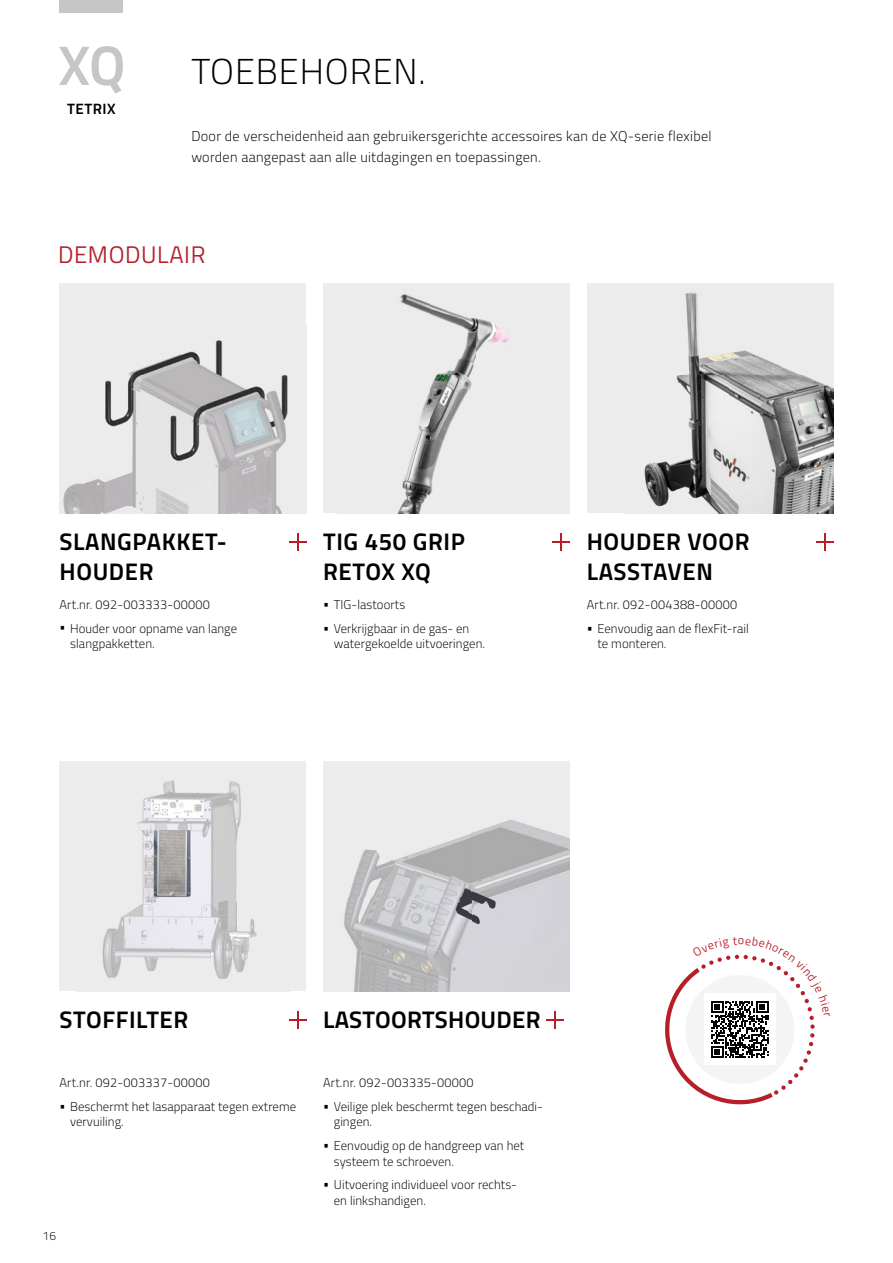
<style>
.page{position:relative;width:893px;height:1263px;background:#fff}
.page>*{position:absolute;margin:0;border:0;box-sizing:border-box;transform-origin:0 0}
.t1{font:300 36px "Titillium Text";letter-spacing:.025em;color:#000}
.t2{font:700 24px/30px "Titillium Text";letter-spacing:.025em;color:#000}
.t3{font:24px "Titillium Text";letter-spacing:.025em;color:#b61f29}
.t4{font:700 15px "Titillium Text";letter-spacing:.03em;color:#000}
.t5{font:300 14.25px/21px "Titillium Text";letter-spacing:.02em;color:#000}
.t6{font:300 12.75px/15.3px "Titillium Text";letter-spacing:.005em;color:#000}
.t7{font:300 12px "Titillium Text";color:#000}
</style>
<div class="page">
<div style="left:60px;top:283px;width:246px;height:230px;background:#ededed"></div>
<img style="left:63px;top:340px;width:225px;height:173px">
<div style="left:323px;top:283px;width:247px;height:230px;background:#ededed"></div>
<img style="left:398px;top:294px;width:111px;height:219px">
<div style="left:587px;top:283px;width:246px;height:230px;background:#ededed"></div>
<img style="left:644px;top:292px;width:189px;height:221px">
<div style="left:60px;top:762px;width:246px;height:229px;background:#ededed"></div>
<img style="left:102px;top:780px;width:155px;height:199px">
<div style="left:323px;top:762px;width:247px;height:229px;background:#ededed"></div>
<img style="left:344px;top:820px;width:226px;height:171px">
<svg style="left:553px;top:533px;width:17px;height:17px"></svg>
<svg style="left:816px;top:533px;width:17px;height:17px"></svg>
<svg style="left:289px;top:533px;width:17px;height:17px"></svg>
<svg style="left:546px;top:1011px;width:17px;height:17px"></svg>
<svg style="left:289px;top:1011px;width:17px;height:17px"></svg>
<svg style="left:59px;top:46px;width:64px;height:47px"></svg>
<div style="left:59px;top:0;width:64px;height:13px;background:#c6c6c6"></div>
<svg style="left:665px;top:954px;width:150px;height:151px"></svg>
<p class="t4" style="left:67px;top:97px;width:50px">TETRIX</p>
<h1 class="t1" style="left:191px;top:46px;width:236px">TOEBEHOREN.</h1>
<p class="t5" style="left:191px;top:125px;width:522px">Door de verscheidenheid aan gebruikersgerichte accessoires kan de XQ-serie flexibel worden aangepast aan alle uitdagingen en toepassingen.</p>
<h2 class="t3" style="left:58px;top:237px;width:149px">DEMODULAIR</h2>
<h2 class="t2" style="left:60px;top:525px;width:169px">SLANGPAKKET-<br>HOUDER</h2>
<h2 class="t2" style="left:323px;top:525px;width:143px">TIG 450 GRIP<br>RETOX XQ</h2>
<h2 class="t2" style="left:587px;top:525px;width:164px">HOUDER VOOR<br>LASSTAVEN</h2>
<p class="t6" style="left:60px;top:596px;width:152px">Art.nr. 092-003333-00000</p>
<p class="t6" style="left:70px;top:620px;width:169px;text-indent:-11px">• Houder voor opname van lange slangpakketten.</p>
<p class="t6" style="left:323px;top:597px;width:84px">• TIG-lastoorts</p>
<p class="t6" style="left:334px;top:620px;width:153px;text-indent:-11px">• Verkrijgbaar in de gas- en watergekoelde uitvoeringen.</p>
<p class="t6" style="left:587px;top:597px;width:152px">Art.nr. 092-004388-00000</p>
<p class="t6" style="left:597px;top:620px;width:153px;text-indent:-11px">• Eenvoudig aan de flexFit-rail te monteren.</p>
<h2 class="t2" style="left:60px;top:1003px;width:130px">STOFFILTER</h2>
<h2 class="t2" style="left:323px;top:1003px;width:219px">LASTOORTSHOUDER</h2>
<p class="t6" style="left:60px;top:1074px;width:152px">Art.nr. 092-003337-00000</p>
<p class="t6" style="left:70px;top:1098px;width:227px;text-indent:-11px">• Beschermt het lasapparaat tegen extreme vervuiling.</p>
<p class="t7" style="left:43px;top:1227px;width:15px">16</p>
<p class="t6" style="left:323px;top:1074px;width:152px">Art.nr. 092-003335-00000</p>
<p class="t6" style="left:334px;top:1098px;width:211px;text-indent:-11px">• Veilige plek beschermt tegen beschadi&shy;gingen.</p>
<p class="t6" style="left:334px;top:1137px;width:192px;text-indent:-11px">• Eenvoudig op de handgreep van het systeem te schroeven.</p>
<p class="t6" style="left:334px;top:1176px;width:185px;text-indent:-11px">• Uitvoering individueel voor rechts&shy;en linkshandigen.</p>
</div>
